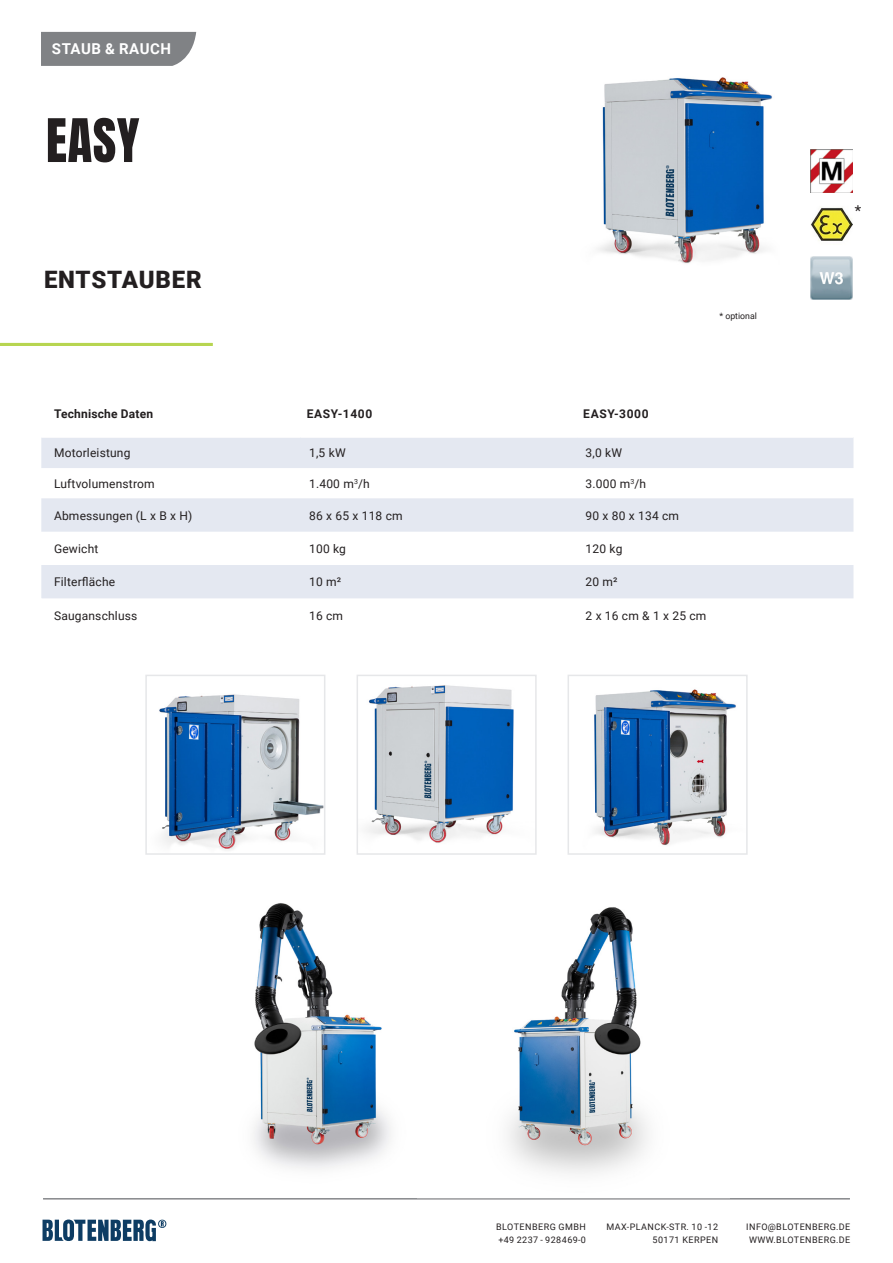
<style>
.page{position:relative;width:893px;height:1263px;background:#fff}
.page>*{position:absolute;margin:0;border:0;box-sizing:border-box;transform-origin:0 0}
.t1{font:51px "Anton";color:#231f20}
.t2{font:900 24px "Roboto";letter-spacing:.035em;color:#231f20}
.Kategorie{font:700 15px "Roboto";letter-spacing:.035em;color:#fff}
.Fließtext{font:15px "Roboto";color:#231f20}
.zelleninhalt{font:12px "Roboto";letter-spacing:.015em;color:#231f20}
.tabellen-kopf{font:700 12px "Roboto";letter-spacing:.05em;color:#231f20}
.tabellen-kopf_spalte{font:700 12px "Roboto";letter-spacing:.015em;color:#231f20}
.t3{font:9px/13.5px "Roboto";letter-spacing:.05em;color:#231f20}
.Fließtext-2{font:8.7px "Roboto";color:#231f20}
</style>
<div class="page">
<svg style="left:43px;top:1219px;width:123px;height:22px"></svg>
<img style="left:508px;top:907px;width:140px;height:267px">
<img style="left:253px;top:903px;width:138px;height:266px">
<svg style="left:41px;top:438px;width:812px;height:160px;fill:#e4e8f1"></svg>
<hr style="left:43px;top:1198px;width:807px;height:1px;background:#808285">
<hr style="left:0;top:343px;width:213px;height:3px;background:#b7d551">
<img style="left:598px;top:77px;width:174px;height:187px">
<svg style="left:41px;top:32px;width:155px;height:34px;background:#85878a"></svg>
<img style="left:159px;top:694px;width:163px;height:156px">
<div style="left:145px;top:675px;width:180px;height:180px;border:2px solid #e6e7e9"></div>
<img style="left:594px;top:689px;width:142px;height:156px">
<div style="left:568px;top:675px;width:180px;height:180px;border:2px solid #e6e7e9"></div>
<img style="left:366px;top:685px;width:148px;height:158px">
<div style="left:357px;top:675px;width:180px;height:180px;border:2px solid #e6e7e9"></div>
<img style="left:810px;top:207px;width:43px;height:34px">
<img style="left:810px;top:150px;width:43px;height:42px">
<img style="left:810px;top:257px;width:43px;height:42px">
<p class="Kategorie" style="left:52px;top:38px;width:121px">STAUB &amp; RAUCH</p>
<h1 class="t1" style="left:46px;top:115px;width:95px">EASY</h1>
<h2 class="t2" style="left:44px;top:263px;width:159px">ENTSTAUBER</h2>
<p class="Fließtext-2" style="left:719px;top:310px;width:39px">* optional</p>
<p class="tabellen-kopf_spalte" style="left:54px;top:405px;width:101px">Technische Daten</p>
<p class="tabellen-kopf" style="left:307px;top:405px;width:67px">EASY-1400</p>
<p class="tabellen-kopf" style="left:583px;top:405px;width:67px">EASY-3000</p>
<p class="zelleninhalt" style="left:54px;top:445px;width:78px">Motorleistung</p>
<p class="zelleninhalt" style="left:309px;top:445px;width:38px">1,5 kW</p>
<p class="zelleninhalt" style="left:586px;top:445px;width:38px">3,0 kW</p>
<p class="zelleninhalt" style="left:54px;top:475px;width:102px">Luftvolumenstrom</p>
<p class="zelleninhalt" style="left:309px;top:475px;width:62px">1.400 m<sup>3</sup>/h</p>
<p class="zelleninhalt" style="left:586px;top:475px;width:62px">3.000 m<sup>3</sup>/h</p>
<p class="zelleninhalt" style="left:54px;top:507px;width:140px">Abmessungen (L x B x H)</p>
<p class="zelleninhalt" style="left:309px;top:507px;width:95px">86 x 65 x 118 cm</p>
<p class="zelleninhalt" style="left:586px;top:507px;width:95px">90 x 80 x 134 cm</p>
<p class="zelleninhalt" style="left:54px;top:540px;width:46px">Gewicht</p>
<p class="zelleninhalt" style="left:309px;top:540px;width:38px">100 kg</p>
<p class="zelleninhalt" style="left:586px;top:540px;width:38px">120 kg</p>
<p class="zelleninhalt" style="left:54px;top:573px;width:63px">Filterfläche</p>
<p class="zelleninhalt" style="left:309px;top:573px;width:34px">10 m²</p>
<p class="zelleninhalt" style="left:586px;top:573px;width:34px">20 m²</p>
<p class="zelleninhalt" style="left:54px;top:607px;width:85px">Sauganschluss</p>
<p class="zelleninhalt" style="left:309px;top:607px;width:35px">16 cm</p>
<p class="zelleninhalt" style="left:586px;top:607px;width:122px">2 x 16 cm &amp; 1 x 25 cm</p>
<p class="Fließtext" style="left:855px;top:200px;width:8px">*</p>
<p class="t3" style="left:496px;top:1219px;width:91px">BLOTENBERG GMBH +49 2237 - 928469-0</p>
<p class="t3" style="left:606px;top:1219px;width:113px;text-align:right">MAX-PLANCK-STR. 10 -12<br>50171 KERPEN</p>
<p class="t3" style="left:746px;top:1219px;width:106px;text-align:center">INFO@BLOTENBERG.DE<br>WWW.BLOTENBERG.DE</p>
</div>
